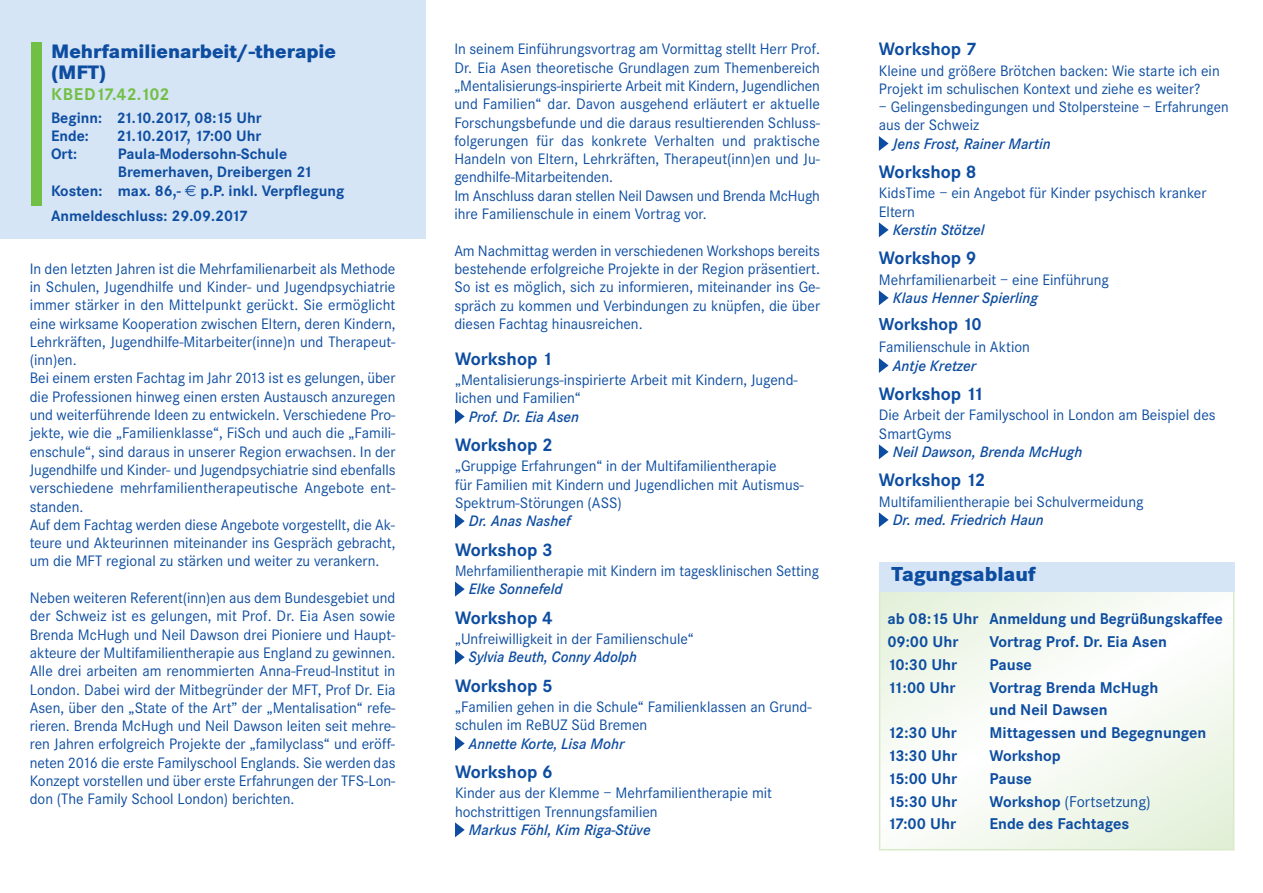
<style>
.page{position:relative;width:1263px;height:893px;background:#fff}
.page>*{position:absolute;margin:0;border:0;box-sizing:border-box;transform-origin:0 0}
.t1{font:800 21px "Corporate S";color:#0d4da1}
.t2{font:800 20.25px/21px "Corporate S";color:#0d4da1}
.t3{font:700 18.75px "Corporate S";color:#0d4da1}
.t4{font:700 18px "Corporate S";color:#0d4da1}
.t5{font:700 17.7px "Corporate S";color:#71bf44}
.t6{font:700 16.2px/22.8px "Corporate S";color:#0d4da1}
.t7{font:16.2px "Corporate S";color:#0d4da1}
.t8{font:15.75px/18.3px "Corporate S";color:#0d4da1}
.t9{font:italic 600 15.75px "Corporate S";color:#0d4da1}
.t10{font:700 15.75px/18.3px "Corporate S";color:#0d4da1}
.t11{font:15.75px/18.3px "Corporate S";color:#0d4da1;scale:.96 1}
.t12{font:15.75px "Corporate S";color:#0d4da1;scale:.95 1}
.t13{font:italic 600 15.75px "Corporate S";color:#0d4da1;scale:.96 1}
.t14{font:700 15.75px "Corporate S";letter-spacing:-.065em;color:#0d4da1}
.s1{font-family:"Euro Sans";font-weight:400}
.s2{font-weight:700}
</style>
<div class="page">
<svg style="left:882px;top:592px;width:349px;height:255px"></svg>
<div style="left:879px;top:567px;width:355px;height:283px;border:2px solid #d9eaca"></div>
<div style="left:879px;top:562px;width:355px;height:30px;background:#d6e5f5"></div>
<div style="left:0;top:0;width:425px;height:239px;background:#d6e5f5"></div>
<svg style="left:455px;top:582px;width:10px;height:15px"></svg>
<svg style="left:455px;top:514px;width:10px;height:15px"></svg>
<svg style="left:455px;top:409px;width:10px;height:15px"></svg>
<svg style="left:455px;top:650px;width:10px;height:15px"></svg>
<svg style="left:455px;top:736px;width:10px;height:15px"></svg>
<svg style="left:455px;top:822px;width:10px;height:15px"></svg>
<svg style="left:879px;top:136px;width:9px;height:15px"></svg>
<svg style="left:879px;top:222px;width:9px;height:15px"></svg>
<svg style="left:879px;top:290px;width:9px;height:15px"></svg>
<svg style="left:879px;top:358px;width:9px;height:15px"></svg>
<svg style="left:879px;top:444px;width:9px;height:15px"></svg>
<svg style="left:879px;top:512px;width:9px;height:15px"></svg>
<div style="left:31px;top:43px;width:11px;height:163px;background:#71bf44"></div>
<p class="t2" style="left:51px;top:40px;width:287px">Mehrfamilienarbeit/-therapie (MFT)</p>
<p class="t5" style="left:51px;top:84px;width:120px">KBED17.42.102</p>
<p class="t10" style="left:51px;top:108px;width:212px">Beginn: 21.10.2017, 08:15 Uhr<br>Ende:</p>
<p class="t14" style="left:117px;top:126px;width:146px">21.10.2017, 17:00 Uhr</p>
<p class="t10" style="left:51px;top:145px;width:28px">Ort:</p>
<p class="t10" style="left:118px;top:145px;width:171px">Paula-Modersohn-Schule</p>
<p class="t10" style="left:118px;top:163px;width:196px">Bremerhaven, Dreibergen 21</p>
<p class="t10" style="left:51px;top:181px;width:295px">Kosten: max. 86,- <span class="s1">€</span> p.P. inkl. Verpflegung</p>
<p class="t10" style="left:51px;top:207px;width:198px">Anmeldeschluss: 29.09.2017</p>
<p class="t8" style="left:30px;top:259px;width:367px">In den letzten Jahren ist die Mehrfamilienarbeit als Methode in Schulen, Jugendhilfe und Kinder- und Jugendpsychiatrie immer stärker in den Mittelpunkt gerückt. Sie ermöglicht eine wirksame Kooperation zwischen Eltern, deren Kindern, Lehrkräften, Jugendhilfe-Mitarbeiter(inne)n und Therapeut-(inn)en.<br>Bei einem ersten Fachtag im Jahr 2013 ist es gelungen, über die Professionen hinweg einen ersten Austausch anzuregen und weiterführende Ideen zu entwickeln. Verschiedene Pro&shy;jekte, wie die „Familienklasse“, FiSch und auch die „Famili&shy;enschule“, sind daraus in unserer Region erwachsen. In der Jugendhilfe und Kinder- und Jugendpsychiatrie sind ebenfalls verschiedene mehrfamilientherapeutische Angebote ent&shy;standen.<br>Auf dem Fachtag werden diese Angebote vorgestellt, die Ak&shy;teure und Akteurinnen miteinander ins Gespräch gebracht, um die MFT regional zu stärken und weiter zu verankern.</p>
<p class="t8" style="left:30px;top:588px;width:367px;text-align:justify">Neben weiteren Referent(inn)en aus dem Bundesgebiet und der Schweiz ist es gelungen, mit Prof. Dr. Eia Asen sowie Brenda McHugh und Neil Dawson drei Pioniere und Haupt&shy;akteure der Multifamilientherapie aus England zu gewinnen.<br>Alle drei arbeiten am renommierten Anna-Freud-Institut in London. Dabei wird der Mitbegründer der MFT, Prof Dr. Eia Asen, über den „State of the Art” der „Mentalisation“ refe&shy;rieren. Brenda McHugh und Neil Dawson leiten seit mehre&shy;ren Jahren erfolgreich Projekte der „familyclass“ und eröff&shy;neten 2016 die erste Familyschool Englands. Sie werden das Konzept vorstellen und über erste Erfahrungen der TFS-Lon&shy;don (The Family School London) berichten.</p>
<p class="t8" style="left:454px;top:40px;width:367px">In seinem Einführungsvortrag am Vormittag stellt Herr Prof.<br>Dr. Eia Asen theoretische Grundlagen zum Themenbereich „Mentalisierungs-inspirierte Arbeit mit Kindern, Jugendlichen und Familien“ dar. Davon ausgehend erläutert er aktuelle Forschungsbefunde und die daraus resultierenden Schluss&shy;folgerungen für das konkrete Verhalten und praktische Handeln von Eltern, Lehrkräften, Therapeut(inn)en und Ju&shy;gendhilfe-Mitarbeitenden.<br>Im Anschluss daran stellen Neil Dawsen und Brenda McHugh ihre Familienschule in einem Vortrag vor.</p>
<p class="t8" style="left:454px;top:241px;width:367px;text-align:justify">Am Nachmittag werden in verschiedenen Workshops bereits bestehende erfolgreiche Projekte in der Region präsentiert.<br>So ist es möglich, sich zu informieren, miteinander ins Ge&shy;spräch zu kommen und Verbindungen zu knüpfen, die über diesen Fachtag hinausreichen.</p>
<p class="t3" style="left:455px;top:347px;width:99px">Workshop 1</p>
<p class="t8" style="left:455px;top:370px;width:344px">„Mentalisierungs-inspirierte Arbeit mit Kindern, Jugend&shy;lichen und Familien“</p>
<p class="t9" style="left:469px;top:407px;width:112px">Prof. Dr. Eia Asen</p>
<p class="t3" style="left:455px;top:433px;width:99px">Workshop 2</p>
<p class="t8" style="left:455px;top:457px;width:350px">„Gruppige Erfahrungen“ in der Multifamilientherapie<br>für Familien mit Kindern und Jugendlichen mit Autismus-<br>Spektrum-Störungen (ASS)</p>
<p class="t9" style="left:469px;top:512px;width:104px">Dr. Anas Nashef</p>
<p class="t3" style="left:455px;top:538px;width:99px">Workshop 3</p>
<p class="t12" style="left:455px;top:561px;width:385px">Mehrfamilientherapie mit Kindern im tagesklinischen Setting</p>
<p class="t9" style="left:469px;top:580px;width:95px">Elke Sonnefeld</p>
<p class="t3" style="left:455px;top:606px;width:99px">Workshop 4</p>
<p class="t8" style="left:455px;top:629px;width:240px">„Unfreiwilligkeit in der Familienschule“</p>
<p class="t13" style="left:469px;top:648px;width:176px">Sylvia Beuth, Conny Adolph</p>
<p class="t3" style="left:455px;top:674px;width:99px">Workshop 5</p>
<p class="t8" style="left:455px;top:697px;width:358px">„Familien gehen in die Schule“ Familienklassen an Grund&shy;schulen im ReBUZ Süd Bremen</p>
<p class="t13" style="left:469px;top:734px;width:164px">Annette Korte, Lisa Mohr</p>
<p class="t3" style="left:455px;top:761px;width:99px">Workshop 6</p>
<p class="t8" style="left:455px;top:784px;width:319px">Kinder aus der Klemme – Mehrfamilientherapie mit hochstrittigen Trennungsfamilien</p>
<p class="t9" style="left:469px;top:820px;width:183px">Markus Föhl, Kim Riga-Stüve</p>
<p class="t3" style="left:879px;top:38px;width:99px">Workshop 7</p>
<p class="t8" style="left:879px;top:61px;width:342px">Kleine und größere Brötchen backen: Wie starte ich ein<br>Projekt im schulischen Kontext und ziehe es weiter?</p>
<p class="t11" style="left:879px;top:98px;width:366px">– Gelingensbedingungen und Stolpersteine – Erfahrungen aus der Schweiz</p>
<p class="t9" style="left:893px;top:134px;width:159px">Jens Frost, Rainer Martin</p>
<p class="t3" style="left:879px;top:161px;width:99px">Workshop 8</p>
<p class="t8" style="left:879px;top:184px;width:329px">KidsTime – ein Angebot für Kinder psychisch kranker<br>Eltern</p>
<p class="t9" style="left:893px;top:220px;width:93px">Kerstin Stötzel</p>
<p class="t3" style="left:879px;top:247px;width:99px">Workshop 9</p>
<p class="t8" style="left:879px;top:270px;width:232px">Mehrfamilienarbeit – eine Einführung</p>
<p class="t9" style="left:893px;top:288px;width:147px">Klaus Henner Spierling</p>
<p class="t4" style="left:879px;top:313px;width:104px">Workshop 10</p>
<p class="t8" style="left:879px;top:338px;width:153px">Familienschule in Aktion</p>
<p class="t9" style="left:893px;top:356px;width:85px">Antje Kretzer</p>
<p class="t3" style="left:879px;top:383px;width:107px">Workshop 11</p>
<p class="t8" style="left:879px;top:406px;width:338px">Die Arbeit der Familyschool in London am Beispiel des<br>SmartGyms</p>
<p class="t9" style="left:893px;top:442px;width:191px">Neil Dawson, Brenda McHugh</p>
<p class="t3" style="left:879px;top:469px;width:108px">Workshop 12</p>
<p class="t8" style="left:879px;top:492px;width:266px">Multifamilientherapie bei Schulvermeidung</p>
<p class="t9" style="left:893px;top:510px;width:153px">Dr. med. Friedrich Haun</p>
<h1 class="t1" style="left:892px;top:561px;width:145px">Tagungsablauf</h1>
<p class="t6" style="left:887px;top:607px;width:337px">ab 08:15 Uhr Anmeldung und Begrüßungskaffee<br>09:00 Uhr</p>
<p class="t6" style="left:989px;top:630px;width:179px">Vortrag Prof. Dr. Eia Asen</p>
<p class="t6" style="left:887px;top:653px;width:72px">10:30 Uhr</p>
<p class="t6" style="left:989px;top:653px;width:44px">Pause</p>
<p class="t6" style="left:887px;top:676px;width:70px">11:00 Uhr</p>
<p class="t6" style="left:989px;top:676px;width:171px">Vortrag Brenda McHugh und Neil Dawsen</p>
<p class="t6" style="left:887px;top:721px;width:71px">12:30 Uhr</p>
<p class="t6" style="left:989px;top:721px;width:218px">Mittagessen und Begegnungen</p>
<p class="t6" style="left:887px;top:744px;width:71px">13:30 Uhr</p>
<p class="t6" style="left:989px;top:744px;width:73px">Workshop</p>
<p class="t6" style="left:887px;top:767px;width:71px">15:00 Uhr</p>
<p class="t6" style="left:989px;top:767px;width:44px">Pause</p>
<p class="t6" style="left:887px;top:790px;width:71px">15:30 Uhr</p>
<p class="t7" style="left:989px;top:791px;width:163px"><span class="s2">Workshop</span> (Fortsetzung)</p>
<p class="t6" style="left:887px;top:812px;width:70px">17:00 Uhr</p>
<p class="t6" style="left:989px;top:812px;width:141px">Ende des Fachtages</p>
</div>
